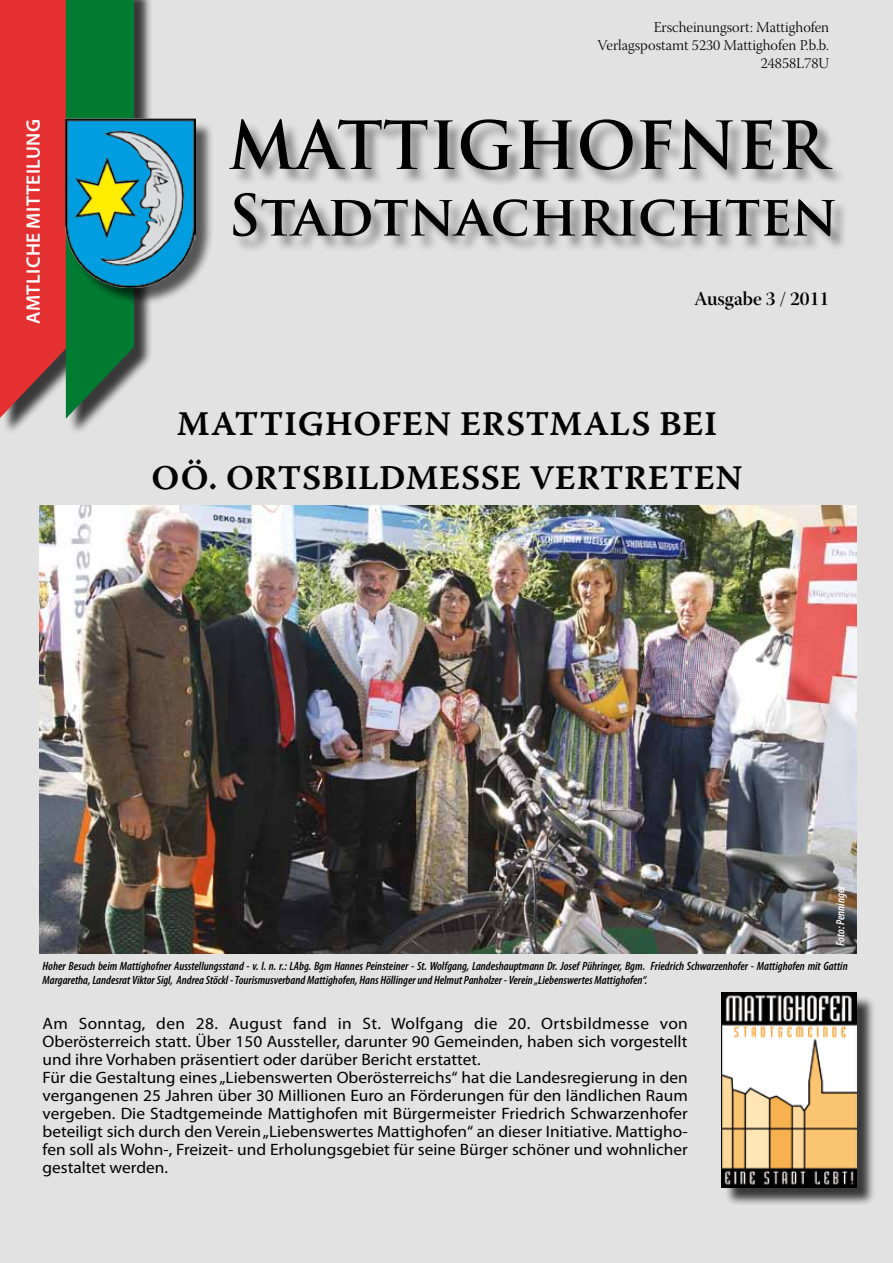
<style>
.page{position:relative;width:893px;height:1263px;background:#e2e2e2}
.page>*{position:absolute;margin:0;border:0;box-sizing:border-box;transform-origin:0 0}
.t1{font:700 64.5px "Trajan Pro";color:#000}
.t2{font:700 55.5px "Trajan Pro";color:#000}
.t3{font:34.5px/54px "Warnock Pro Semibold Capt";letter-spacing:.01em;color:#000;text-align:center}
.t4{font:600 19.5px "Myriad Pro";letter-spacing:.02em;color:#fff}
.t5{font:19.5px "Warnock Pro Semibold Disp";color:#000}
.t6{font:16.5px/18px "Myriad Pro";color:#000;scale:1.05 1}
.t7{font:15px/18px "Warnock Pro Light Subh";color:#000;text-align:right}
.t8{font:italic 600 condensed 12px/13.5px "Myriad Pro";color:#000}
.t9{font:italic 600 condensed 12px "Myriad Pro";color:#fff}
</style>
<div class="page">
<div style="left:2px;top:0;width:84px;height:435px;background:#000;opacity:.75"></div>
<div style="left:68px;top:0;width:85px;height:436px;background:#000;opacity:.75"></div>
<div style="left:68px;top:121px;width:146px;height:185px;background:#000;opacity:.62"></div>
<img style="left:135px;top:119px;width:60px;height:168px">
<div style="left:230px;top:120px;width:620px;height:134px;background:#000;opacity:.42"></div>
<div style="left:724px;top:995px;width:151px;height:211px;background:#000;opacity:.75"></div>
<img style="left:722px;top:993px;width:135px;height:195px">
<svg style="left:0;top:0;width:135px;height:421px;background:#7b6150"></svg>
<img style="left:40px;top:506px;width:817px;height:448px">
<p class="t4" style="left:21px;top:323px;width:206px;rotate:-90deg">Amtliche Mitteilung</p>
<p class="t7" style="left:598px;top:20px;width:233px">Erscheinungsort: Mattighofen<br>Verlagspostamt 5230 Mattighofen P.b.b.<br>24858L78U</p>
<h1 class="t1" style="left:228px;top:105px;width:599px">MATTIGHOFNER</h1>
<h2 class="t2" style="left:228px;top:181px;width:611px">Stadtnachrichten</h2>
<p class="t5" style="left:694px;top:287px;width:137px">Ausgabe 3 / 2011</p>
<h3 class="t3" style="left:151px;top:396px;width:593px">MATTIGHOFEN ERSTMALS BEI<br>OÖ. ORTSBILDMESSE VERTRETEN</h3>
<p class="t9" style="left:833px;top:946px;width:62px;rotate:-90deg">Foto: Penninger</p>
<p class="t8" style="left:43px;top:959px;width:807px">Hoher Besuch beim Mattighofner Ausstellungsstand - v. l. n. r.: LAbg. Bgm Hannes Peinsteiner - St. Wolfgang, Landeshauptmann Dr. Josef Pühringer, Bgm. Friedrich Schwarzenhofer - Mattighofen mit Gattin<br>Margaretha, Landesrat Viktor Sigl, Andrea Stöckl - Tourismusverband Mattighofen, Hans Höllinger und Helmut Panholzer - Verein „Liebenswertes Mattighofen“.</p>
<p class="t6" style="left:43px;top:1014px;width:616px">Am Sonntag, den 28. August fand in St. Wolfgang die 20. Ortsbildmesse von Oberösterreich statt. Über 150 Aussteller, darunter 90 Gemeinden, haben sich vorgestellt und ihre Vorhaben präsentiert oder darüber Bericht erstattet.<br>Für die Gestaltung eines „Liebenswerten Oberösterreichs“ hat die Landesregierung in den vergangenen 25 Jahren über 30 Millionen Euro an Förderungen für den ländlichen Raum vergeben. Die Stadtgemeinde Mattighofen mit Bürgermeister Friedrich Schwarzenhofer beteiligt sich durch den Verein „Liebenswertes Mattighofen“ an dieser Initiative. Mattigho&shy;fen soll als Wohn-, Freizeit- und Erholungsgebiet für seine Bürger schöner und wohnlicher gestaltet werden.</p>
</div>
